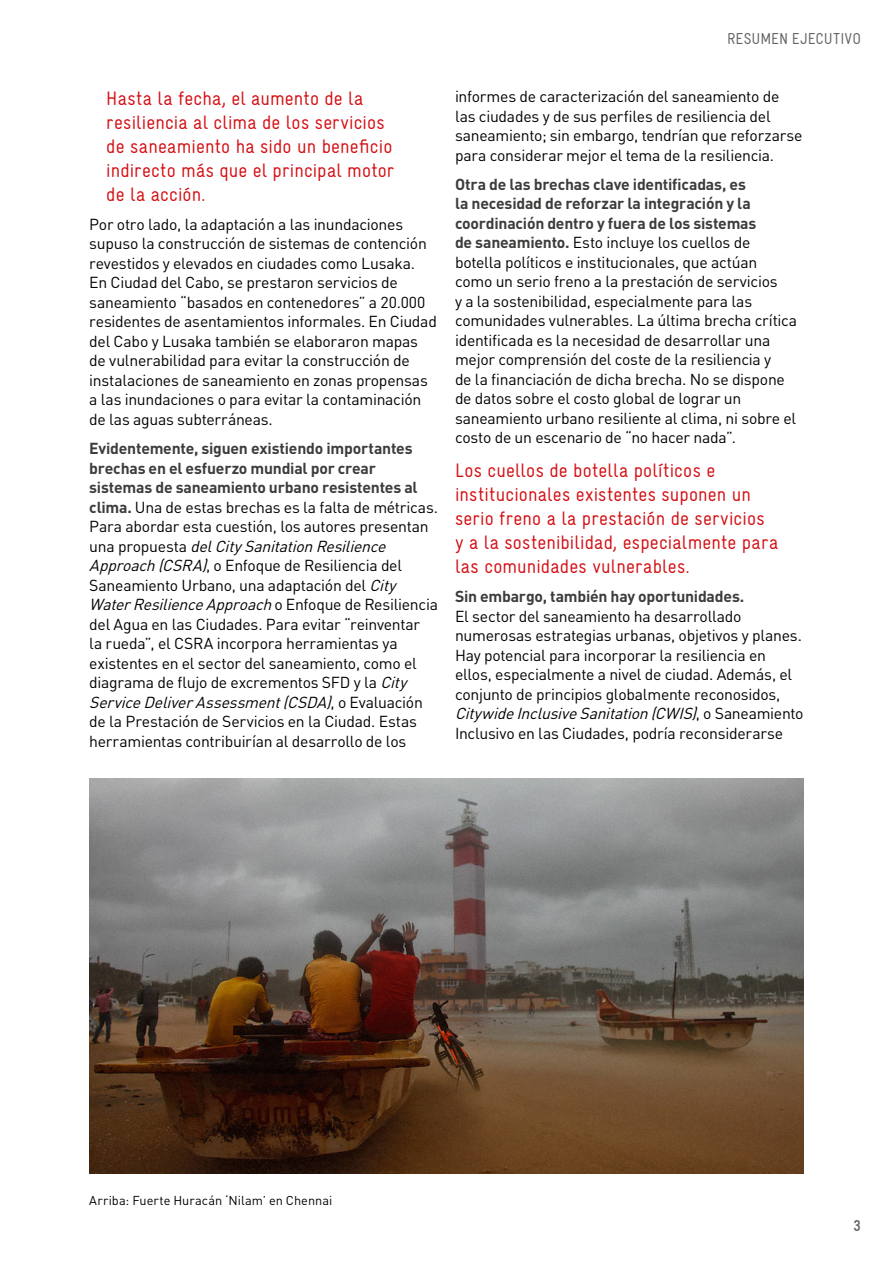
<style>
.page{position:relative;width:893px;height:1263px;background:#fff}
.page>*{position:absolute;margin:0;border:0;box-sizing:border-box;transform-origin:0 0}
.t1{font:condensed 19.5px/24px "Gravur LL";letter-spacing:.01em;color:#d40f14}
.t2{font:15.75px/19.5px "DIN";letter-spacing:-.015em;color:#000}
.t3{font:700 15.75px "DIN";letter-spacing:-.015em;color:#3c3c3b}
.t4{font:condensed 15.75px "Gravur LL";letter-spacing:.005em;color:#646363}
.t5{font:700 condensed 15.75px "Gravur LL";color:#646363}
.t6{font:12.75px "DIN";color:#000}
.s1{font-weight:700;color:#3c3c3b}
.s2{font-style:italic}
</style>
<div class="page">
<img style="left:89px;top:778px;width:715px;height:396px">
<p class="t4" style="left:727px;top:28px;width:135px">RESUMEN EJECUTIVO</p>
<p class="t1" style="left:106px;top:85px;width:289px">Hasta la fecha, el aumento de la resiliencia al clima de los servicios de saneamiento ha sido un beneficio indirecto más que el principal motor de la acción.</p>
<p class="t2" style="left:89px;top:214px;width:349px">Por otro lado, la adaptación a las inundaciones supuso la construcción de sistemas de contención revestidos y elevados en ciudades como Lusaka.<br>En Ciudad del Cabo, se prestaron servicios de saneamiento “basados en contenedores” a 20.000 residentes de asentamientos informales. En Ciudad del Cabo y Lusaka también se elaboraron mapas de vulnerabilidad para evitar la construcción de instalaciones de saneamiento en zonas propensas a las inundaciones o para evitar la contaminación de las aguas subterráneas.</p>
<p class="t2" style="left:89px;top:438px;width:350px"><span class="s1">Evidentemente, siguen existiendo importantes brechas en el esfuerzo mundial por crear sistemas de saneamiento urbano resistentes al clima.</span> Una de estas brechas es la falta de métricas.<br>Para abordar esta cuestión, los autores presentan u n a p r o p u e s t a <span class="s2">delCitySanitationResilience Approach(CSRA)</span>, o Enfoque de Resiliencia del Saneamiento Urbano, una adaptación del <span class="s2">City WaterResilienceApproach</span>o E n f o q u e d e R e s i l i e n c i a del Agua en las Ciudades. Para evitar “reinventar<br>la rueda”, el CSRA incorpora herramientas ya existentes en el sector del saneamiento, como el diagrama de flujo de excrementos SFD y la <span class="s2">City ServiceDeliverAssessment(CSDA)</span>, o E v a l u a c i ó n de la Prestación de Servicios en la Ciudad. Estas herramientas contribuirían al desarrollo de los</p>
<p class="t2" style="left:455px;top:86px;width:349px">informes de caracterización del saneamiento de las ciudades y de sus perfiles de resiliencia del saneamiento; sin embargo, tendrían que reforzarse para considerar mejor el tema de la resiliencia.</p>
<p class="t2" style="left:455px;top:174px;width:344px"><span class="s1">Otra de las brechas clave identificadas, es<br>la necesidad de reforzar la integración y la coordinación dentro y fuera de los sistemas<br>de saneamiento.</span> Esto incluye los cuellos de botella políticos e institucionales, que actúan como un serio freno a la prestación de servicios<br>y a la sostenibilidad, especialmente para las comunidades vulnerables. La última brecha crítica identificada es la necesidad de desarrollar una mejor comprensión del coste de la resiliencia y<br>de la financiación de dicha brecha. No se dispone de datos sobre el costo global de lograr un saneamiento urbano resiliente al clima, ni sobre el costo de un escenario de “no hacer nada”.</p>
<p class="t1" style="left:455px;top:458px;width:325px">Los cuellos de botella políticos e institucionales existentes suponen un serio freno a la prestación de servicios<br>y a la sostenibilidad, especialmente para las comunidades vulnerables.</p>
<p class="t3" style="left:455px;top:586px;width:291px">Sin embargo, también hay oportunidades.</p>
<p class="t2" style="left:455px;top:606px;width:350px">El sector del saneamiento ha desarrollado numerosas estrategias urbanas, objetivos y planes.<br>Hay potencial para incorporar la resiliencia en ellos, especialmente a nivel de ciudad. Además, el conjunto de principios globalmente reconosidos, <span class="s2">CitywideInclusiveSanitation(CWIS)</span>, o S a n e a m i e n t o Inclusivo en las Ciudades, podría reconsiderarse</p>
<p class="t6" style="left:89px;top:1193px;width:245px">Arriba: Fuerte Huracán ‘Nilam’ en Chennai</p>
<p class="t5" style="left:854px;top:1215px;width:9px">3</p>
</div>
